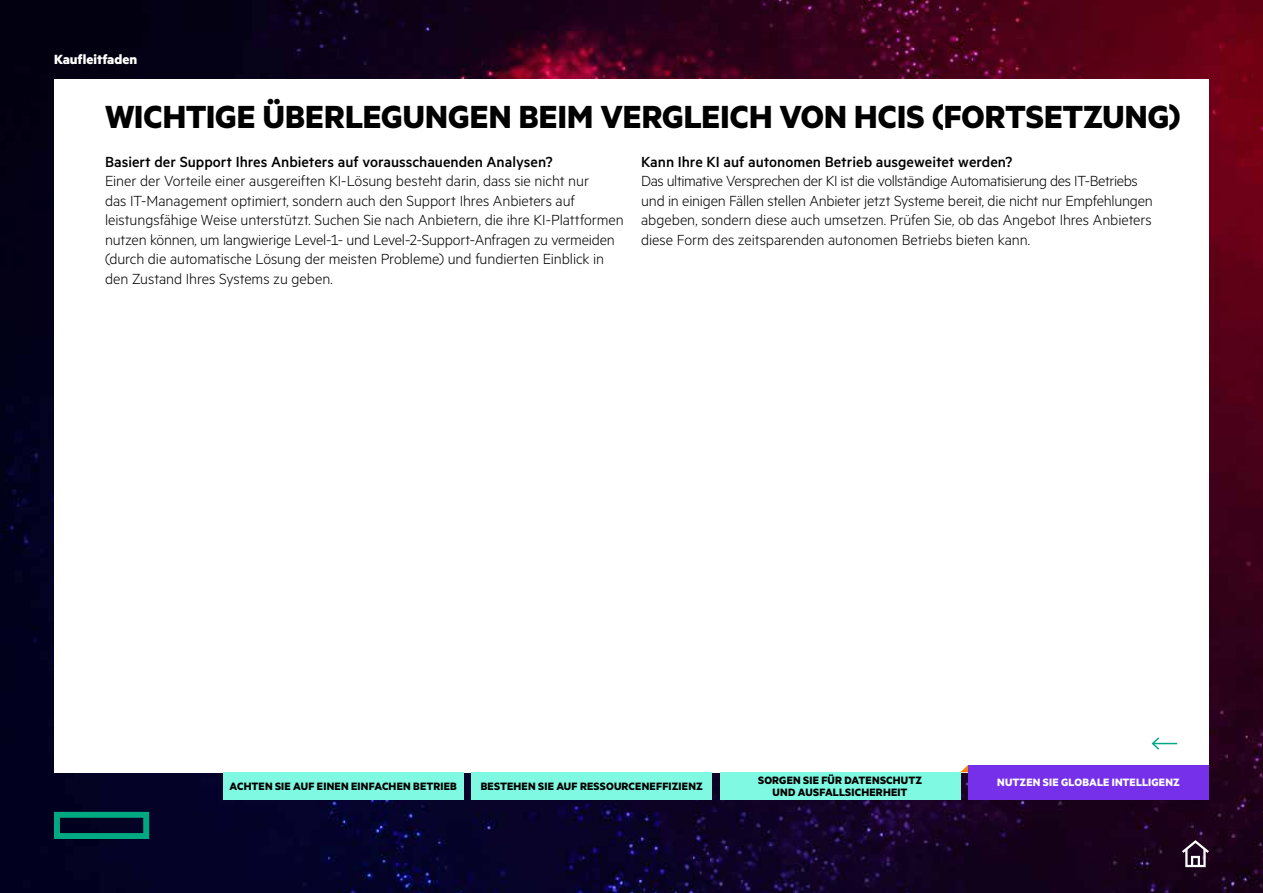
<style>
.page{position:relative;width:1263px;height:893px;background:#fff}
.page>*{position:absolute;margin:0;border:0;box-sizing:border-box;transform-origin:0 0}
.t1{font:700 36px "Metric HPE";letter-spacing:.005em;color:#000}
.t2{font:300 16.5px/19.5px "Metric HPE";letter-spacing:-.005em;color:#000}
.t3{font:500 16.5px "Metric HPE";color:#000}
.t4{font:700 15px "Metric HPE";color:#fff}
.t5{font:700 12px "Metric HPE";letter-spacing:.02em;color:#000}
.t6{font:700 12px "Metric HPE";letter-spacing:.01em;color:#fff}
</style>
<div class="page">
<img style="left:0;top:0;width:1263px;height:893px">
<div style="left:54px;top:79px;width:1155px;height:693px;background:#fff"></div>
<svg style="left:54px;top:812px;width:95px;height:27px;background:#015551"></svg>
<svg style="left:1151px;top:737px;width:26px;height:13px"></svg>
<svg style="left:960px;top:765px;width:8px;height:7px"></svg>
<div style="left:968px;top:765px;width:241px;height:34px;background:#7630ea"></div>
<svg style="left:1182px;top:840px;width:27px;height:27px"></svg>
<div style="left:223px;top:772px;width:241px;height:27px;background:#7ff9e2"></div>
<div style="left:720px;top:772px;width:240px;height:27px;background:#7ff9e2"></div>
<div style="left:471px;top:772px;width:241px;height:27px;background:#7ff9e2"></div>
<p class="t4" style="left:54px;top:50px;width:85px">Kaufleitfaden</p>
<h1 class="t1" style="left:105px;top:95px;width:1077px">WICHTIGE ÜBERLEGUNGEN BEIM VERGLEICH VON HCIS (FORTSETZUNG)</h1>
<p class="t3" style="left:105px;top:152px;width:449px">Basiert der Support Ihres Anbieters auf vorausschauenden Analysen?</p>
<p class="t2" style="left:105px;top:171px;width:520px">Einer der Vorteile einer ausgereiften KI-Lösung besteht darin, dass sie nicht nur<br>das IT-Management optimiert, sondern auch den Support Ihres Anbieters auf leistungsfähige Weise unterstützt. Suchen Sie nach Anbietern, die ihre KI-Plattformen nutzen können, um langwierige Level-1- und Level-2-Support-Anfragen zu vermeiden (durch die automatische Lösung der meisten Probleme) und fundierten Einblick in den Zustand Ihres Systems zu geben.</p>
<p class="t3" style="left:641px;top:152px;width:373px">Kann Ihre KI auf autonomen Betrieb ausgeweitet werden?</p>
<p class="t2" style="left:641px;top:171px;width:513px">Das ultimative Versprechen der KI ist die vollständige Automatisierung des IT-Betriebs und in einigen Fällen stellen Anbieter jetzt Systeme bereit, die nicht nur Empfehlungen abgeben, sondern diese auch umsetzen. Prüfen Sie, ob das Angebot Ihres Anbieters diese Form des zeitsparenden autonomen Betriebs bieten kann.</p>
<p class="t5" style="left:230px;top:779px;width:229px">ACHTEN SIE AUF EINEN EINFACHEN BETRIEB</p>
<p class="t5" style="left:481px;top:779px;width:223px">BESTEHEN SIE AUF RESSOURCENEFFIZIENZ</p>
<p class="t5" style="left:758px;top:773px;width:165px">SORGEN SIE FÜR DATENSCHUTZ</p>
<p class="t6" style="left:997px;top:775px;width:184px">NUTZEN SIE GLOBALE INTELLIGENZ</p>
<p class="t5" style="left:773px;top:785px;width:136px">UND AUSFALLSICHERHEIT</p>
</div>
